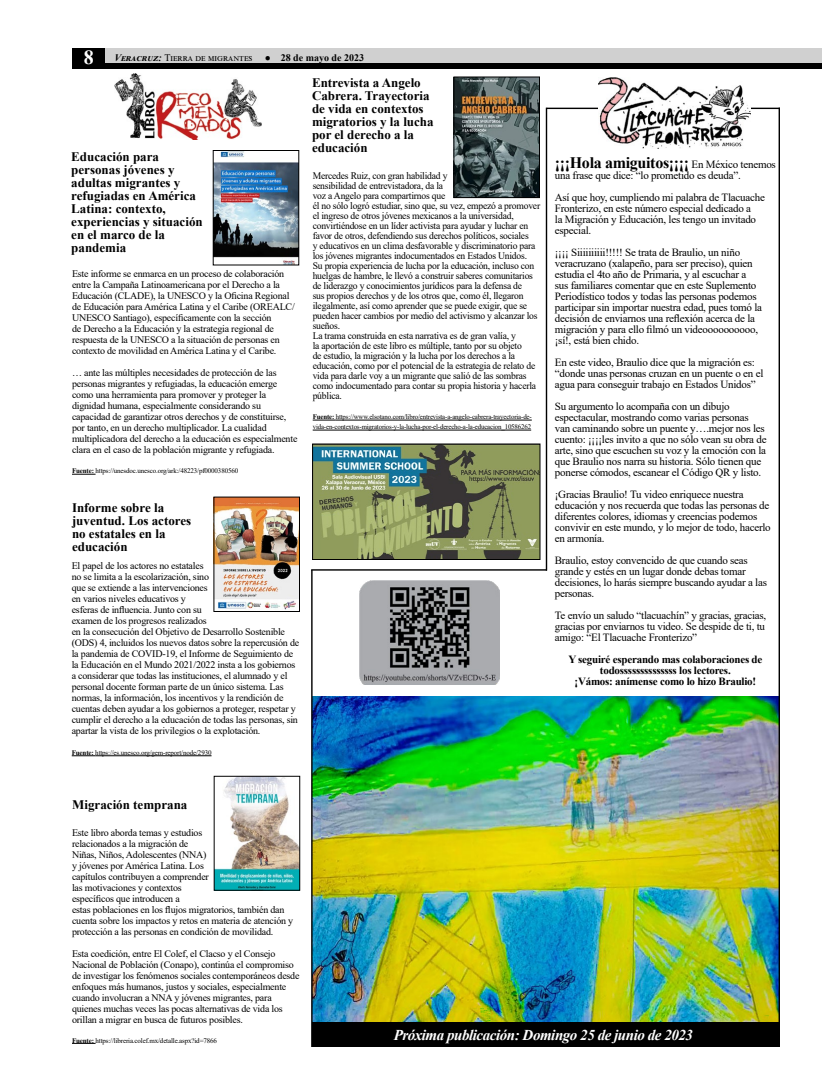
<style>
.page{position:relative;width:822px;height:1089px;background:#fff}
.page>*{position:absolute;margin:0;border:0;box-sizing:border-box;transform-origin:0 0}
.t1{font:700 16px "Times New Roman";letter-spacing:-.02em;color:#000}
.t2{font:italic 700 15px "Times New Roman";letter-spacing:-.03em;color:#fff}
.t3{font:700 13px/13px "Times New Roman";color:#000}
.t4{font:11px/11px "Times New Roman";letter-spacing:-.02em;color:#000}
.t5{font:700 11px/11px "Times New Roman";letter-spacing:-.02em;color:#000;text-align:center}
.t6{font:10px/11px "Times New Roman";letter-spacing:-.02em;color:#000}
.t7{font:10px/10px "Times New Roman";letter-spacing:-.02em;color:#000;scale:.96 1}
.t8{font:10px "Times New Roman";letter-spacing:.075em;color:#000}
.t9{font:7px/10px "Times New Roman";letter-spacing:-.02em;color:#000}
.s1{font-weight:700;font-size:20px;color:#fff}
.s2{font-weight:700;font-style:italic}
.s3{font-weight:700}
.s4{font-weight:400;font-size:11px}
</style>
<div class="page">
<hr style="left:546px;top:108px;width:1px;height:463px;background:#000">
<div style="left:72px;top:48px;width:34px;height:21px;background:#000"></div>
<div style="left:106px;top:48px;width:716px;height:18px;background:#d0d0d0"></div>
<div style="left:106px;top:63px;width:716px;height:6px;background:#000"></div>
<div style="left:312px;top:1022px;width:467px;height:24px;background:#000"></div>
<div style="left:312px;top:1022px;width:468px;height:25px;border:1px solid #000"></div>
<img style="left:114px;top:74px;width:147px;height:66px">
<svg style="left:313px;top:420px;width:23px;height:1px"></svg>
<hr style="left:336px;top:420px;width:196px;height:1px;background:#000">
<hr style="left:313px;top:430px;width:218px;height:1px;background:#000">
<img style="left:313px;top:696px;width:466px;height:326px">
<img style="left:455px;top:78px;width:83px;height:118px">
<div style="left:453px;top:76px;width:87px;height:122px;border:1px solid #000"></div>
<svg style="left:72px;top:474px;width:24px;height:1px"></svg>
<img style="left:215px;top:152px;width:82px;height:112px">
<div style="left:213px;top:150px;width:86px;height:116px;border:1px solid #000"></div>
<svg style="left:72px;top:755px;width:23px;height:1px"></svg>
<hr style="left:95px;top:756px;width:117px;height:1px;background:#000">
<img style="left:215px;top:499px;width:83px;height:111px">
<div style="left:213px;top:497px;width:87px;height:115px;border:1px solid #000"></div>
<svg style="left:72px;top:1043px;width:24px;height:1px"></svg>
<img style="left:216px;top:778px;width:82px;height:111px">
<div style="left:214px;top:776px;width:86px;height:115px;border:1px solid #000"></div>
<hr style="left:311px;top:570px;width:2px;height:477px;background:#000">
<hr style="left:311px;top:569px;width:236px;height:2px;background:#000">
<img style="left:359px;top:581px;width:140px;height:104px">
<hr style="left:779px;top:108px;width:1px;height:939px;background:#000">
<hr style="left:547px;top:108px;width:233px;height:1px;background:#000">
<img style="left:599px;top:78px;width:151px;height:71px">
<img style="left:314px;top:446px;width:224px;height:112px">
<div style="left:312px;top:444px;width:228px;height:116px;border:1px solid #000"></div>
<p class="t8" style="left:84px;top:51px;width:282px"><span class="s1">8</span> <span class="s2">Veracr uz:</span> Tierra de migrantes ● <span class="s3">28 de mayo de 2023</span></p>
<h3 class="t3" style="left:71px;top:150px;width:133px">Educación para personas jóvenes y adultas migrantes y refugiadas en América<br>Latina: contexto, experiencias y situación en el marco de la pandemia</h3>
<p class="t6" style="left:72px;top:268px;width:224px">Este informe se enmarca en un proceso de colaboración entre la Campaña Latinoamericana por el Derecho a la Educación (CLADE), la UNESCO y la Oficina Regional de Educación para América Latina y el Caribe (OREALC/ UNESCO Santiago), específicamente con la sección<br>de Derecho a la Educación y la estrategia regional de respuesta de la UNESCO a la situación de personas en contexto de movilidad en América Latina y el Caribe.</p>
<p class="t6" style="left:72px;top:367px;width:227px">… ante las múltiples necesidades de protección de las personas migrantes y refugiadas, la educación emerge como una herramienta para promover y proteger la dignidad humana, especialmente considerando su capacidad de garantizar otros derechos y de constituirse, por tanto, en un derecho multiplicador. La cualidad multiplicadora del derecho a la educación es especialmente clara en el caso de la población migrante y refugiada.</p>
<p class="t9" style="left:72px;top:466px;width:168px"><span class="s3">Fuente:</span> https://unesdoc.unesco.org/ark:/48223/pf0000380560</p>
<h3 class="t3" style="left:72px;top:500px;width:121px">Informe sobre la juventud. Los actores no estatales en la educación</h3>
<p class="t6" style="left:72px;top:560px;width:229px">El papel de los actores no estatales<br>no se limita a la escolarización, sino<br>que se extiende a las intervenciones<br>en varios niveles educativos y<br>esferas de influencia. Junto con su<br>examen de los progresos realizados<br>en la consecución del Objetivo de Desarrollo Sostenible (ODS) 4, incluidos los nuevos datos sobre la repercusión de la pandemia de COVID-19, el Informe de Seguimiento de la Educación en el Mundo 2021/2022 insta a los gobiernos a considerar que todas las instituciones, el alumnado y el personal docente forman parte de un único sistema. Las normas, la información, los incentivos y la rendición de cuentas deben ayudar a los gobiernos a proteger, respetar y cumplir el derecho a la educación de todas las personas, sin apartar la vista de los privilegios o la explotación.</p>
<p class="t9" style="left:72px;top:747px;width:141px"><span class="s3">Fuente:</span> https://es.unesco.org/gem-report/node/2930</p>
<h3 class="t3" style="left:312px;top:76px;width:123px">Entrevista a Angelo<br>Cabrera. Trayectoria de vida en contextos migratorios y la lucha por el derecho a la educación</h3>
<p class="t7" style="left:313px;top:171px;width:239px">Mercedes Ruiz, con gran habilidad y<br>sensibilidad de entrevistadora, da la<br>voz a Angelo para compartirnos que<br>él no sólo logró estudiar, sino que, su vez, empezó a promover el ingreso de otros jóvenes mexicanos a la universidad, convirtiéndose en un líder activista para ayudar y luchar en favor de otros, defendiendo sus derechos políticos, sociales<br>y educativos en un clima desfavorable y discriminatorio para los jóvenes migrantes indocumentados en Estados Unidos.<br>Su propia experiencia de lucha por la educación, incluso con huelgas de hambre, le llevó a construir saberes comunitarios de liderazgo y conocimientos jurídicos para la defensa de<br>sus propios derechos y de los otros que, como él, llegaron ilegalmente, así como aprender que se puede exigir, que se pueden hacer cambios por medio del activismo y alcanzar los sueños.<br>La trama construida en esta narrativa es de gran valía, y<br>la aportación de este libro es múltiple, tanto por su objeto<br>de estudio, la migración y la lucha por los derechos a la educación, como por el potencial de la estrategia de relato de vida para darle voy a un migrante que salió de las sombras como indocumentado para contar su propia historia y hacerla pública.</p>
<p class="t9" style="left:313px;top:412px;width:221px"><span class="s3">Fuente:</span> https://www.elsotano.com/libro/entrevista-a-angelo-cabrera-trayectoria-de&shy;vida-en-contextos-migratorios-y-la-lucha-por-el-derecho-a-la-educacion_10586262</p>
<h1 class="t1" style="left:555px;top:151px;width:223px">¡¡¡Hola amiguitos¡¡¡¡ <span class="s4">En México tenemos</span></h1>
<p class="t4" style="left:555px;top:164px;width:212px;line-height:22px">una frase que dice: “lo prometido es deuda”.<br>Así que hoy, cumpliendo mi palabra de Tlacuache</p>
<p class="t4" style="left:555px;top:203px;width:203px">Fronterizo, en este número especial dedicado a la Migración y Educación, les tengo un invitado especial.</p>
<p class="t4" style="left:555px;top:247px;width:209px">¡¡¡¡ Siiiiiiiiii!!!!! Se trata de Braulio, un niño veracruzano (xalapeño, para ser preciso), quien estudia el 4to año de Primaria, y al escuchar a sus familiares comentar que en este Suplemento Periodístico todos y todas las personas podemos participar sin importar nuestra edad, pues tomó la decisión de enviarnos una reflexión acerca de la migración y para ello filmó un videoooooooooo, ¡sí!, está bien chido.</p>
<p class="t4" style="left:555px;top:357px;width:210px">En este video, Braulio dice que la migración es: “donde unas personas cruzan en un puente o en el agua para conseguir trabajo en Estados Unidos”</p>
<p class="t4" style="left:555px;top:401px;width:213px">Su argumento lo acompaña con un dibujo espectacular, mostrando como varias personas van caminando sobre un puente y….mejor nos les cuento: ¡¡¡¡les invito a que no sólo vean su obra de arte, sino que escuchen su voz y la emoción con la que Braulio nos narra su historia. Sólo tienen que ponerse cómodos, escanear el Código QR y listo.</p>
<p class="t4" style="left:555px;top:489px;width:217px">¡Gracias Braulio! Tu video enriquece nuestra educación y nos recuerda que todas las personas de diferentes colores, idiomas y creencias podemos convivir en este mundo, y lo mejor de todo, hacerlo en armonía.</p>
<p class="t4" style="left:555px;top:555px;width:214px">Braulio, estoy convencido de que cuando seas grande y estés en un lugar donde debas tomar decisiones, lo harás siempre buscando ayudar a las personas.</p>
<p class="t4" style="left:555px;top:610px;width:213px;text-align:justify">Te envío un saludo “tlacuachín” y gracias, gracias, gracias por enviarnos tu video. Se despide de ti, tu amigo: “El Tlacuache Fronterizo”</p>
<p class="t5" style="left:568px;top:654px;width:195px">Y seguiré esperando mas colaboraciones de todossssssssssssss los lectores.<br>¡Vámos: anímense como lo hizo Braulio!</p>
<h3 class="t3" style="left:72px;top:797px;width:117px">Migración temprana</h3>
<p class="t6" style="left:72px;top:826px;width:223px">Este libro aborda temas y estudios<br>relacionados a la migración de<br>Niñas, Niños, Adolescentes (NNA)<br>y jóvenes por América Latina. Los<br>capítulos contribuyen a comprender<br>las motivaciones y contextos<br>específicos que introducen a<br>estas poblaciones en los flujos migratorios, también dan cuenta sobre los impactos y retos en materia de atención y protección a las personas en condición de movilidad.</p>
<p class="t6" style="left:72px;top:947px;width:229px">Esta coedición, entre El Colef, el Clacso y el Consejo Nacional de Población (Conapo), continúa el compromiso de investigar los fenómenos sociales contemporáneos desde enfoques más humanos, justos y sociales, especialmente cuando involucran a NNA y jóvenes migrantes, para quienes muchas veces las pocas alternativas de vida los orillan a migrar en busca de futuros posibles.</p>
<p class="t9" style="left:72px;top:1035px;width:147px"><span class="s3">Fuente:</span> https://libreria.colef.mx/detalle.aspx?id=7866</p>
<h2 class="t2" style="left:394px;top:1025px;width:301px">Próxima publicación: Domingo 25 de junio de 2023</h2>
</div>
